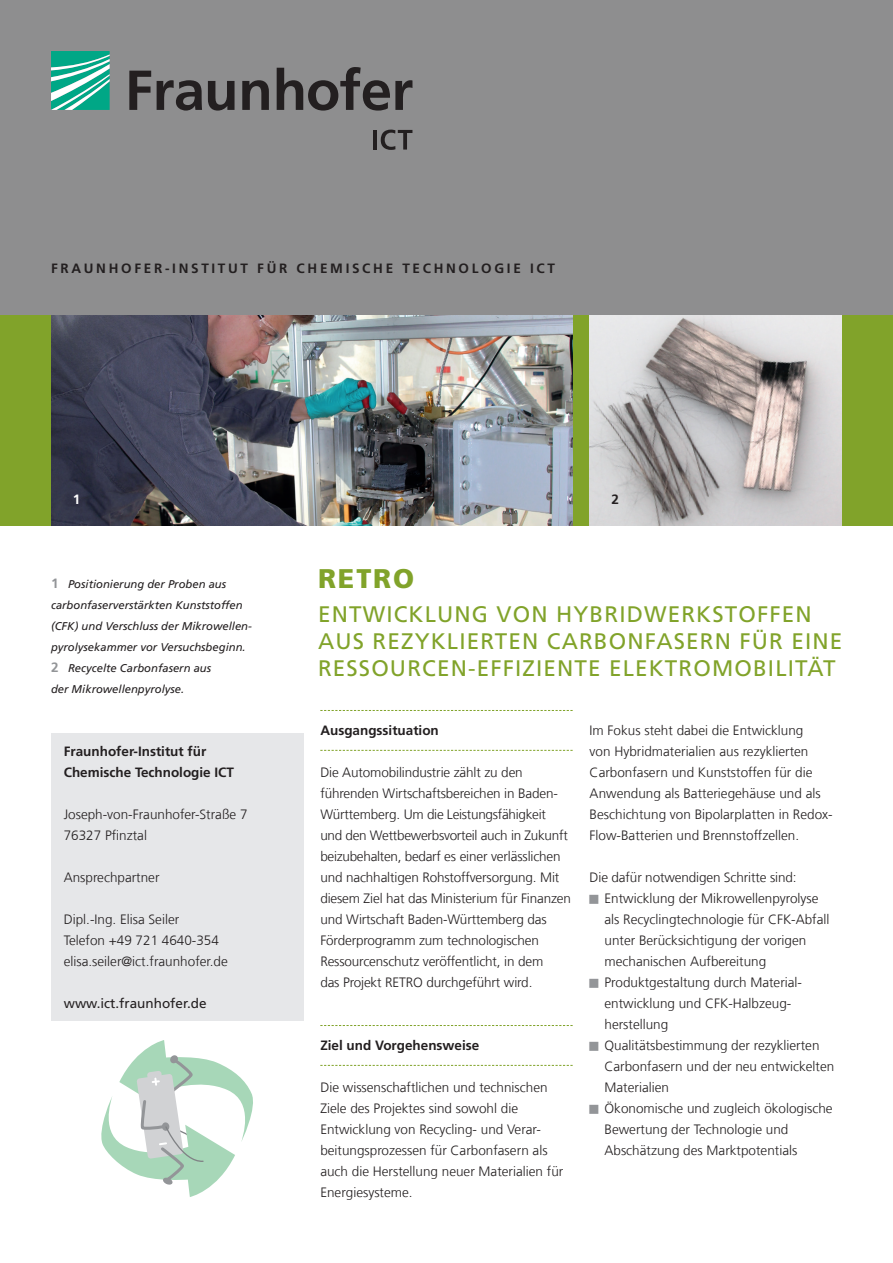
<style>
.page{position:relative;width:893px;height:1263px;background:#fff}
.page>*{position:absolute;margin:0;border:0;box-sizing:border-box;transform-origin:0 0}
.t1{font:900 27px "Frutiger LT Com";letter-spacing:.07em;color:#81a32a}
.t2{font:22.5px/27px "Frutiger LT Com";letter-spacing:.05em;color:#81a32a}
.t3{font:300 13.5px/21px "Frutiger LT Com";color:#231f20}
.t4{font:700 13.5px/21px "Frutiger LT Com";color:#231f20}
.t5{font:700 13.5px "Frutiger LT Com";letter-spacing:.2em;color:#231f20}
.t6{font:13.5px "Frutiger LT Com";color:#231f20}
.t7{font:700 13.5px "Frutiger LT Com";color:#fff}
.t8{font:italic 11.25px/21px "Frutiger LT Com";color:#231f20}
.s1{font-weight:700;font-style:normal;font-size:13.5px;color:#939598}
</style>
<div class="page">
<div style="left:0;top:0;width:893px;height:315px;background:#8e8e8f"></div>
<svg style="left:51px;top:51px;width:59px;height:59px;background:#49bda6"></svg>
<svg style="left:129px;top:67px;width:283px;height:44px"></svg>
<hr style="left:373px;top:130px;width:4px;height:20px;background:#231f20">
<svg style="left:381px;top:130px;width:31px;height:20px"></svg>
<div style="left:0;top:315px;width:893px;height:210px;background:#81a32a"></div>
<img style="left:51px;top:315px;width:522px;height:210px">
<img style="left:590px;top:315px;width:252px;height:210px">
<svg style="left:320px;top:710px;width:253px;height:1px"></svg>
<svg style="left:320px;top:750px;width:253px;height:1px"></svg>
<svg style="left:320px;top:1025px;width:253px;height:1px"></svg>
<svg style="left:320px;top:1065px;width:253px;height:1px"></svg>
<div style="left:51px;top:733px;width:252px;height:288px;background:#e6e7e9"></div>
<svg style="left:101px;top:1040px;width:152px;height:157px"></svg>
<p class="t5" style="left:51px;top:260px;width:505px">Fraunhof er-Insti tut f ür Chemi sc he Tec hnologi e ICT</p>
<p class="t7" style="left:73px;top:491px;width:9px">1</p>
<p class="t5" style="left:611px;top:491px;width:9px">2</p>
<p class="t8" style="left:51px;top:574px;width:202px"><span class="s1">1</span> Positionierung der Proben aus carbonfaserverstärkten Kunststoffen (CFK) und Verschluss der Mikrowellen&shy;pyrolysekammer vor Versuchsbeginn.<br><span class="s1">2</span> Recycelte Carbonfasern aus<br>der Mikrowellenpyrolyse.</p>
<p class="t4" style="left:64px;top:741px;width:172px">Fraunhofer-Institut für<br>Chemische Technologie ICT</p>
<p class="t3" style="left:64px;top:804px;width:185px">Joseph-von-Fraunhofer-Straße 7<br>76327 Pfinztal</p>
<p class="t3" style="left:64px;top:867px;width:97px">Ansprechpartner</p>
<p class="t3" style="left:64px;top:909px;width:166px">Dipl.-Ing. Elisa Seiler<br>Telefon +49 721 4640-354 elisa.seiler@ict.fraunhofer.de</p>
<p class="t6" style="left:64px;top:995px;width:144px">WWW.ICT.FRAUNHOFER.DE</p>
<h1 class="t1" style="left:318px;top:562px;width:98px">RETRO</h1>
<h2 class="t2" style="left:318px;top:600px;width:522px">ENTWICKLUNG VON HYBRIDWE RKSTOFFE N<br>AUS REZYKLIE RTE N CARBONFASE RN FÜR E INE<br>RESSOURCE N-EFFIZIE NTE E LE KTROMOBILITÄT</h2>
<p class="t5" style="left:320px;top:722px;width:120px">Ausgangssituation</p>
<p class="t3" style="left:320px;top:762px;width:252px">Die Automobilindustrie zählt zu den führenden Wirtschaftsbereichen in Baden-Württemberg. Um die Leistungsfähigkeit und den Wettbewerbsvorteil auch in Zukunft beizubehalten, bedarf es einer verlässlichen und nachhaltigen Rohstoffversorgung. Mit diesem Ziel hat das Ministerium für Finanzen und Wirtschaft Baden-Württemberg das Förderprogramm zum technologischen Ressourcenschutz veröffentlicht, in dem<br>das Projekt RETRO durchgeführt wird.</p>
<p class="t4" style="left:320px;top:1035px;width:161px">Ziel und Vorgehensweise</p>
<p class="t3" style="left:320px;top:1077px;width:245px">Die wissenschaftlichen und technischen Ziele des Projektes sind sowohl die Entwicklung von Recycling- und Verar&shy;beitungsprozessen für Carbonfasern als auch die Herstellung neuer Materialien für Energiesysteme.</p>
<p class="t3" style="left:590px;top:720px;width:245px">Im Fokus steht dabei die Entwicklung<br>von Hybridmaterialien aus rezyklierten Carbonfasern und Kunststoffen für die Anwendung als Batteriegehäuse und als Beschichtung von Bipolarplatten in Redox-Flow-Batterien und Brennstoffzellen.</p>
<p class="t3" style="left:604px;top:867px;width:231px;text-indent:-15px">Die dafür notwendigen Schritte sind:<br>Entwicklung der Mikrowellenpyrolyse als Recyclingtechnologie für CFK-Abfall unter Berücksichtigung der vorigen mechanischen Aufbereitung<br>Produktgestaltung durch Material&shy;entwicklung und CFK-Halbzeug&shy;herstellung<br>Qualitätsbestimmung der rezyklierten<br>Carbonfasern und der neu entwickelten<br>Materialien<br>Ökonomische und zugleich ökologische<br>Bewertung der Technologie und<br>Abschätzung des Marktpotentials</p>
</div>
